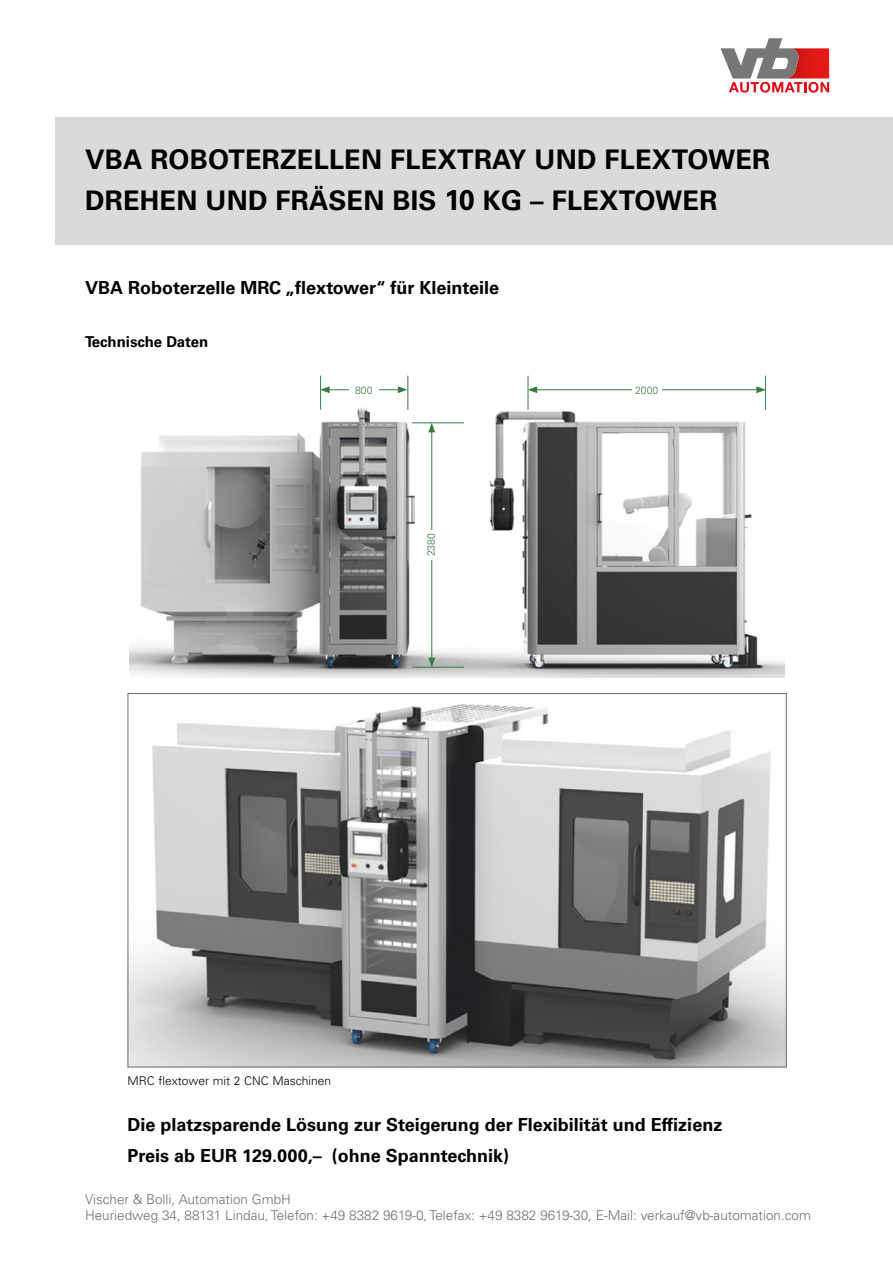
<style>
.page{position:relative;width:893px;height:1263px;background:#fff}
.page>*{position:absolute;margin:0;border:0;box-sizing:border-box;transform-origin:0 0}
.t1{font:700 27px/41.5px "Univers LT Pro 65";letter-spacing:.01em;color:#000}
.t2{font:700 18px/30.2px "Univers LT Pro 65";color:#000}
.t3{font:700 15px "Univers LT Pro 65";color:#000}
.t4{font:300 13.5px/16.2px "Univers LT Pro 45";color:#706f6f}
.t5{font:300 12px "Univers LT Pro 45";color:#000}
.t6{font:300 10.5px "Univers LT Pro 45";letter-spacing:-.01em;color:#367d40}
.s1{font-size:28.5px}
</style>
<div class="page">
<svg style="left:720px;top:38px;width:109px;height:55px"></svg>
<div style="left:55px;top:117px;width:838px;height:127px;background:#dadada"></div>
<img style="left:130px;top:704px;width:655px;height:361px">
<img style="left:130px;top:376px;width:655px;height:302px">
<hr style="left:431px;top:430px;width:1px;height:230px;background:#367d40">
<svg style="left:428px;top:423px;width:7px;height:9px"></svg>
<svg style="left:428px;top:658px;width:7px;height:9px"></svg>
<div style="left:424px;top:530px;width:14px;height:30px;background:#fff"></div>
<hr style="left:412px;top:422px;width:52px;height:1px;background:#367d40">
<hr style="left:412px;top:667px;width:52px;height:1px;background:#367d40">
<hr style="left:528px;top:376px;width:1px;height:34px;background:#367d40">
<hr style="left:765px;top:376px;width:1px;height:34px;background:#367d40">
<hr style="left:535px;top:389px;width:224px;height:1px;background:#367d40">
<svg style="left:756px;top:386px;width:9px;height:7px"></svg>
<svg style="left:528px;top:386px;width:9px;height:7px"></svg>
<div style="left:632px;top:383px;width:30px;height:14px;background:#fff"></div>
<hr style="left:320px;top:376px;width:1px;height:34px;background:#367d40">
<hr style="left:407px;top:376px;width:1px;height:34px;background:#367d40">
<hr style="left:327px;top:389px;width:73px;height:1px;background:#367d40">
<svg style="left:398px;top:386px;width:9px;height:7px"></svg>
<svg style="left:320px;top:386px;width:10px;height:7px"></svg>
<div style="left:349px;top:383px;width:30px;height:14px;background:#fff"></div>
<h1 class="t1" style="left:85px;top:137px;width:687px">VBA ROBOTERZELLEN FLEXTRAY UND FLEXTOWER<br>DREHEN UND FRÄSEN BIS <span class="s1">10</span> KG – FLEXTOWER</h1>
<p class="t2" style="left:85px;top:271px;width:415px">VBA Roboterzelle MRC „flextower“ für Kleinteile</p>
<p class="t3" style="left:85px;top:331px;width:125px">Technische Daten</p>
<p class="t6" style="left:355px;top:383px;width:19px">800</p>
<p class="t6" style="left:424px;top:556px;width:25px;rotate:-90deg">2380</p>
<p class="t6" style="left:635px;top:383px;width:25px">2000</p>
<p class="t5" style="left:128px;top:1072px;width:205px">MRC flextower mit 2 CNC Maschinen</p>
<p class="t2" style="left:128px;top:1109px;width:596px">Die platzsparende Lösung zur Steigerung der Flexibilität und Effizienz<br>Preis ab EUR 129.000,– (ohne Spanntechnik)</p>
<p class="t4" style="left:85px;top:1191px;width:728px">Vischer &amp; Bolli, Automation GmbH<br>Heuriedweg 34, 88131 Lindau, Telefon: +49 8382 9619-0, Telefax: +49 8382 9619-30, E-Mail: verkauf@vb-automation.com</p>
</div>
